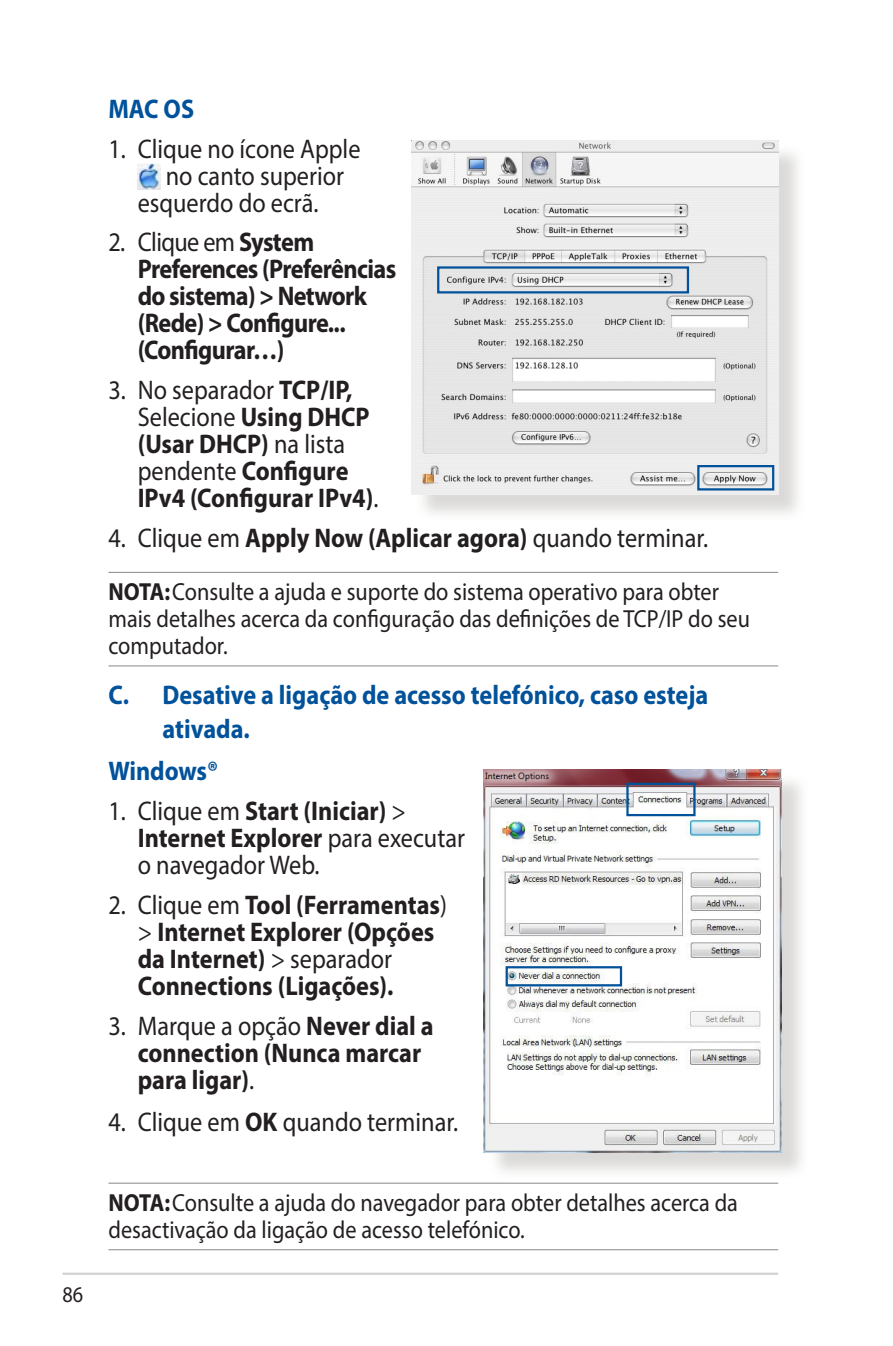
<style>
.page{position:relative;width:893px;height:1346px;background:#fff}
.page>*{position:absolute;margin:0;border:0;box-sizing:border-box;transform-origin:0 0}
.t1{font:700 27px/27px "Myriad Pro";color:#231f20;scale:.9 1}
.t2{font:27px/27px "Myriad Pro";color:#231f20;scale:.9 1}
.t3{font:700 27px/27px "Myriad Pro";letter-spacing:-.025em;color:#231f20;scale:.9 1}
.t4{font:700 27px/33.8px "Myriad Pro";color:#01529a;scale:.9 1}
.t5{font:24.75px/27px "Myriad Pro";color:#231f20;scale:.9 1}
.t6{font:22.5px "Myriad Pro";color:#231f20;scale:.9 1}
.s1{font-weight:400}
.s2{font-weight:700}
</style>
<div class="page">
<hr style="left:63px;top:1272px;width:715px;height:3px;background:#d1d2d4">
<hr style="left:108px;top:1182px;width:670px;height:2px;background:#939598">
<hr style="left:108px;top:1249px;width:670px;height:1px;background:#939598">
<div style="left:487px;top:773px;width:323px;height:407px;background:#cfcecb;opacity:.75"></div>
<img style="left:484px;top:769px;width:297px;height:383px">
<div style="left:506px;top:966px;width:116px;height:20px;border:2px solid #01529a"></div>
<div style="left:626px;top:783px;width:70px;height:33px;border:2px solid #01529a"></div>
<img style="left:138px;top:164px;width:23px;height:25px">
<hr style="left:108px;top:572px;width:670px;height:1px;background:#939598">
<hr style="left:108px;top:665px;width:670px;height:1px;background:#939598">
<div style="left:415px;top:144px;width:391px;height:378px;background:#cfcecb;opacity:.75"></div>
<img style="left:412px;top:140px;width:366px;height:354px">
<div style="left:437px;top:266px;width:252px;height:27px;border:2px solid #01529a"></div>
<div style="left:697px;top:465px;width:77px;height:25px;border:2px solid #01529a"></div>
<p class="t6" style="left:63px;top:1281px;width:25px">86</p>
<p class="t4" style="left:108px;top:91px;width:97px">MAC OS</p>
<p class="t2" style="left:108px;top:135px;width:282px">1. Clique no ícone Apple</p>
<p class="t2" style="left:166px;top:162px;width:200px">no canto superior</p>
<p class="t2" style="left:138px;top:189px;width:202px">esquerdo do ecrã.</p>
<p class="t3" style="left:138px;top:228px;width:289px;text-indent:-29px"><span class="s1">2. Clique em</span> System<br>Preferences (Preferências do sistema) &gt; Network (Rede) &gt; Configure... (Configurar…)</p>
<p class="t1" style="left:138px;top:376px;width:269px;text-indent:-29px"><span class="s1">3. No separador</span> TCP/IP,<br><span class="s1">Selecione</span> Using DHCP (Usar DHCP) <span class="s1">na lista pendente</span> Configure<br>IPv4 (Configurar IPv4)<span class="s1">.</span></p>
<p class="t2" style="left:108px;top:524px;width:668px">4. Clique em <span class="s2">Apply Now (Aplicar agora)</span> quando terminar.</p>
<p class="t5" style="left:108px;top:577px;width:714px"><span class="s2">NOTA:</span>Consulte a ajuda e suporte do sistema operativo para obter mais detalhes acerca da configuração das definições de TCP/IP do seu computador.</p>
<p class="t4" style="left:162px;top:677px;width:608px;text-indent:-54px">C. Desative a ligação de acesso telefónico, caso esteja ativada.</p>
<p class="t4" style="left:108px;top:753px;width:124px">Windows®</p>
<p class="t2" style="left:138px;top:797px;width:365px;text-indent:-29px">1. Clique em <span class="s2">Start (Iniciar)</span> &gt;<br><span class="s2">Internet Explorer</span> para executar o navegador Web.</p>
<p class="t1" style="left:138px;top:890px;width:345px;text-indent:-29px"><span class="s1">2. Clique em</span> Tool (Ferramentas<span class="s1">) &gt;</span> Internet Explorer (Opções da Internet) <span class="s1">&gt; separador<br></span>Connections (Ligações).</p>
<p class="t1" style="left:138px;top:1011px;width:330px;text-indent:-29px"><span class="s1">3. Marque a opção</span> Never dial a connection (Nunca marcar para ligar)<span class="s1">.</span></p>
<p class="t2" style="left:108px;top:1108px;width:390px">4. Clique em <span class="s2">OK</span> quando terminar.</p>
<p class="t5" style="left:108px;top:1188px;width:701px"><span class="s2">NOTA:</span>Consulte a ajuda do navegador para obter detalhes acerca da desactivação da ligação de acesso telefónico.</p>
</div>
